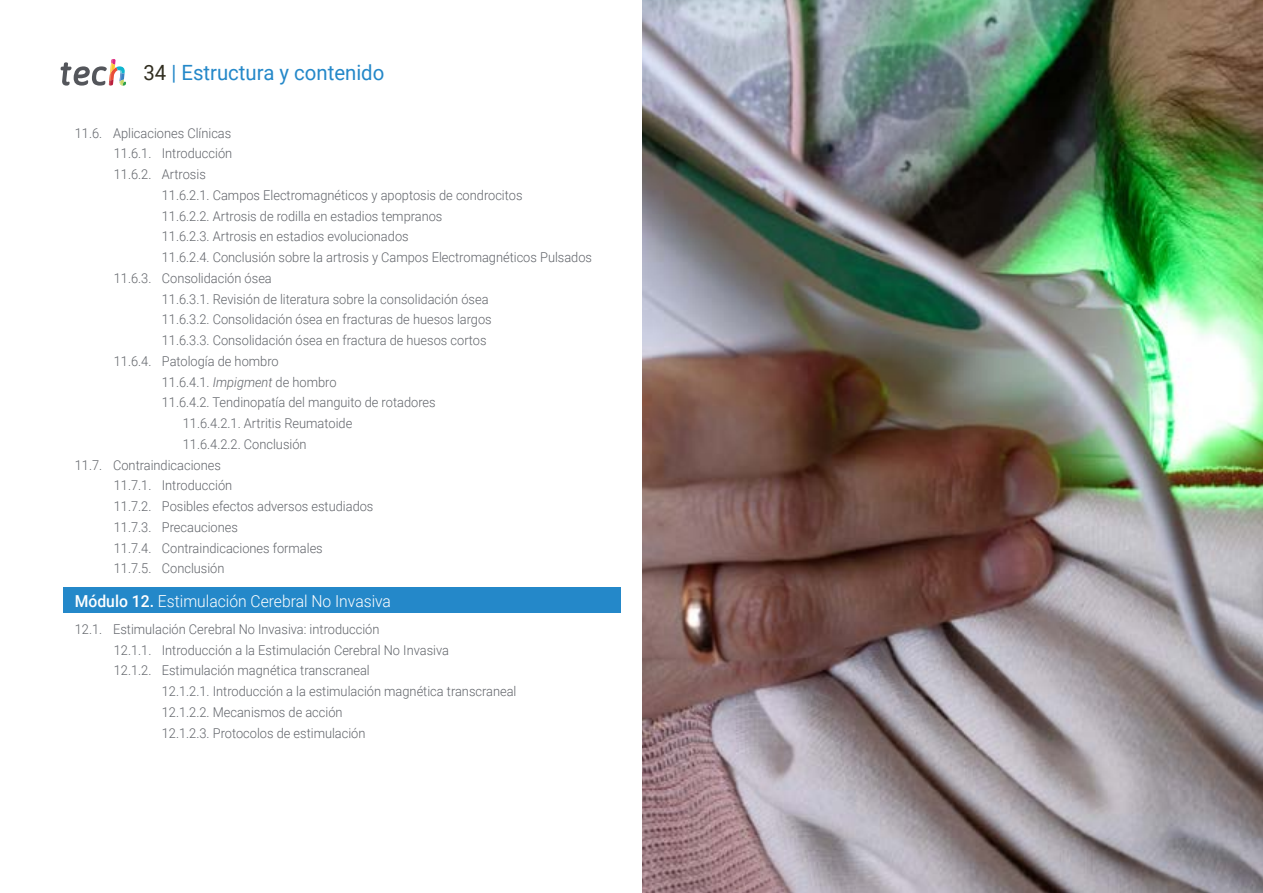
<style>
.page{position:relative;width:1263px;height:893px;background:#fff}
.page>*{position:absolute;margin:0;border:0;box-sizing:border-box;transform-origin:0 0}
.t1{font:21px "Roboto";color:#2488c9}
.t2{font:300 16.5px "Roboto";color:#fff;scale:.95 1}
.t3{font:300 13.5px/20.7px "Roboto";color:#61646a;scale:.95 1}
.s1{color:#312e20}
.s2{font-style:italic}
.s3{font-weight:500}
</style>
<div class="page">
<div style="left:64px;top:588px;width:557px;height:25px;background:#2488c9"></div>
<img style="left:642px;top:0;width:621px;height:893px">
<svg style="left:61px;top:59px;width:65px;height:27px"></svg>
<h1 class="t1" style="left:144px;top:57px;width:242px"><span class="s1">34</span> | Estructura y contenido</h1>
<p class="t3" style="left:114px;top:122px;width:126px;text-align:justify;text-indent:-39px">11.6. Aplicaciones Clínicas 11.6.1. Introducción 11.6.2. Artrosis</p>
<p class="t3" style="left:162px;top:184px;width:381px">11.6.2.1. Campos Electromagnéticos y apoptosis de condrocitos</p>
<p class="t3" style="left:162px;top:205px;width:297px">11.6.2.2. Artrosis de rodilla en estadios tempranos</p>
<p class="t3" style="left:162px;top:226px;width:261px">11.6.2.3. Artrosis en estadios evolucionados</p>
<p class="t3" style="left:162px;top:247px;width:454px">11.6.2.4. Conclusión sobre la artrosis y Campos Electromagnéticos Pulsados</p>
<p class="t3" style="left:114px;top:267px;width:168px">11.6.3. Consolidación ósea</p>
<p class="t3" style="left:162px;top:288px;width:345px">11.6.3.1. Revisión de literatura sobre la consolidación ósea</p>
<p class="t3" style="left:162px;top:309px;width:349px">11.6.3.2. Consolidación ósea en fracturas de huesos largos</p>
<p class="t3" style="left:162px;top:330px;width:343px">11.6.3.3. Consolidación ósea en fractura de huesos cortos</p>
<p class="t3" style="left:114px;top:350px;width:175px">11.6.4. Patología de hombro</p>
<p class="t3" style="left:162px;top:371px;width:185px">11.6.4.1. <span class="s2">Impigment</span> de hombro</p>
<p class="t3" style="left:162px;top:392px;width:290px">11.6.4.2. Tendinopatía del manguito de rotadores</p>
<p class="t3" style="left:183px;top:413px;width:180px">11.6.4.2.1. Artritis Reumatoide</p>
<p class="t3" style="left:183px;top:433px;width:132px">11.6.4.2.2. Conclusión</p>
<p class="t3" style="left:75px;top:454px;width:155px">11.7. Contraindicaciones</p>
<p class="t3" style="left:114px;top:475px;width:126px">11.7.1. Introducción</p>
<p class="t3" style="left:114px;top:496px;width:275px">11.7.2. Posibles efectos adversos estudiados</p>
<p class="t3" style="left:114px;top:516px;width:132px">11.7.3. Precauciones</p>
<p class="t3" style="left:114px;top:537px;width:221px">11.7.4. Contraindicaciones formales</p>
<p class="t3" style="left:114px;top:558px;width:118px">11.7.5. Conclusión</p>
<p class="t2" style="left:75px;top:589px;width:334px"><span class="s3">Módulo 12.</span> Estimulación Cerebral No Invasiva</p>
<p class="t3" style="left:114px;top:618px;width:354px;text-indent:-39px">12.1. Estimulación Cerebral No Invasiva: introducción<br>12.1.1. Introducción a la Estimulación Cerebral No Invasiva<br>12.1.2. Estimulación magnética transcraneal</p>
<p class="t3" style="left:162px;top:680px;width:375px">12.1.2.1. Introducción a la estimulación magnética transcraneal<br>12.1.2.2. Mecanismos de acción<br>12.1.2.3. Protocolos de estimulación</p>
</div>
